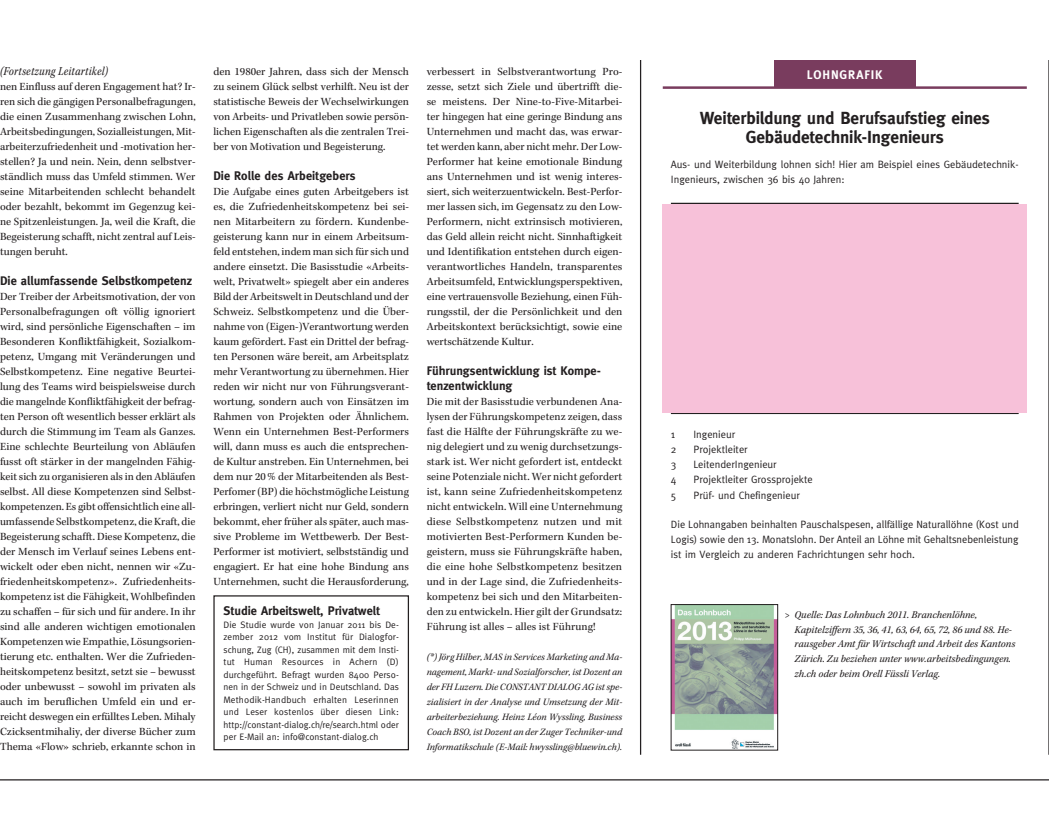
<style>
.page{position:relative;width:1049px;height:815px;background:#fff}
.page>*{position:absolute;margin:0;border:0;box-sizing:border-box;transform-origin:0 0}
.t1{font:700 17.5px/18.8px "Meta";letter-spacing:-.01em;color:#231f20;text-align:center}
.t2{font:700 12.5px/15px "Meta";color:#231f20}
.t3{font:italic 12.5px "Kepler Std";letter-spacing:.02em;color:#231f20;scale:.86 1}
.t4{font:700 12.5px "Meta";letter-spacing:.07em;color:#fff}
.t5{font:11.25px/15px "Kepler Std";color:#231f20;text-align:justify}
.t6{font:10.62px/15px "Meta";color:#231f20}
.t7{font:italic 10.62px/14.6px "Kepler Std";color:#231f20}
.t8{font:italic 10px/15px "Kepler Std";color:#231f20;text-align:justify}
.t9{font:9.38px/12.5px "Meta";letter-spacing:.005em;color:#231f20;text-align:justify}
</style>
<div class="page">
<hr style="left:640px;top:60px;width:1px;height:695px;background:#231f20">
<hr style="left:1048px;top:60px;width:1px;height:695px;background:#231f20">
<div style="left:774px;top:60px;width:142px;height:28px;background:#793c5e"></div>
<hr style="left:663px;top:86px;width:364px;height:3px;background:#793c5e">
<hr style="left:0;top:779px;width:1049px;height:1px;background:#231f20">
<hr style="left:671px;top:203px;width:347px;height:1px;background:#231f20">
<hr style="left:671px;top:413px;width:347px;height:1px;background:#231f20">
<div style="left:663px;top:204px;width:364px;height:209px;background:#f7c1d9"></div>
<img style="left:673px;top:606px;width:103px;height:142px">
<div style="left:671px;top:604px;width:107px;height:146px;border:1px solid #231f20"></div>
<div style="left:213px;top:595px;width:196px;height:155px;border:1px solid #231f20"></div>
<p class="t3" style="left:0;top:64px;width:127px">(Fortsetzung Leitartikel)</p>
<p class="t5" style="left:0;top:79px;width:197px">nen Einfluss auf deren Engagement hat? Ir&shy;ren sich die gängigen Personalbefragungen, die einen Zusammenhang zwischen Lohn, Arbeitsbedingungen, Sozialleistungen, Mit&shy;arbeiterzufriedenheit und -motivation her&shy;stellen? Ja und nein. Nein, denn selbstver&shy;ständlich muss das Umfeld stimmen. Wer seine Mitarbeitenden schlecht behandelt oder bezahlt, bekommt im Gegenzug kei&shy;ne Spitzenleistungen. Ja, weil die Kraft, die Begeisterung schafft, nicht zentral auf Leis&shy;tungen beruht.</p>
<p class="t2" style="left:0;top:273px;width:194px">Die allumfassende Selbstkompetenz</p>
<p class="t5" style="left:0;top:289px;width:197px">Der Treiber der Arbeitsmotivation, der von Personalbefragungen oft völlig ignoriert wird, sind persönliche Eigenschaften – im Besonderen Konfliktfähigkeit, Sozialkom&shy;petenz, Umgang mit Veränderungen und Selbstkompetenz. Eine negative Beurtei&shy;lung des Teams wird beispielsweise durch die mangelnde Konfliktfähigkeit der befrag&shy;ten Person oft wesentlich besser erklärt als durch die Stimmung im Team als Ganzes.<br>Eine schlechte Beurteilung von Abläufen fusst oft stärker in der mangelnden Fähig&shy;keit sich zu organisieren als in den Abläufen selbst. All diese Kompetenzen sind Selbst&shy;kompetenzen. Es gibt offensichtlich eine all&shy;umfassende Selbstkompetenz, die Kraft, die Begeisterung schafft. Diese Kompetenz, die der Mensch im Verlauf seines Lebens ent&shy;wickelt oder eben nicht, nennen wir «Zu&shy;friedenheitskompetenz». Zufriedenheits&shy;kompetenz ist die Fähigkeit, Wohlbefinden zu schaffen – für sich und für andere. In ihr sind alle anderen wichtigen emotionalen Kompetenzen wie Empathie, Lösungsorien&shy;tierung etc. enthalten. Wer die Zufrieden&shy;heitskompetenz besitzt, setzt sie – bewusst oder unbewusst – sowohl im privaten als auch im beruflichen Umfeld ein und er&shy;reicht deswegen ein erfülltes Leben. Mihaly Czicksentmihaliy, der diverse Bücher zum Thema «Flow» schrieb, erkannte schon in</p>
<p class="t5" style="left:213px;top:64px;width:197px">den 1980er Jahren, dass sich der Mensch zu seinem Glück selbst verhilft. Neu ist der statistische Beweis der Wechselwirkungen von Arbeits- und Privatleben sowie persön&shy;lichen Eigenschaften als die zentralen Trei&shy;ber von Motivation und Begeisterung.</p>
<p class="t2" style="left:213px;top:168px;width:144px">Die Rolle des Arbeitgebers</p>
<p class="t5" style="left:213px;top:184px;width:197px">Die Aufgabe eines guten Arbeitgebers ist es, die Zufriedenheitskompetenz bei sei&shy;nen Mitarbeitern zu fördern. Kundenbe&shy;geisterung kann nur in einem Arbeitsum&shy;feld entstehen, indem man sich für sich und andere einsetzt. Die Basisstudie «Arbeits&shy;welt, Privatwelt» spiegelt aber ein anderes Bild der Arbeitswelt in Deutschland und der Schweiz. Selbstkompetenz und die Über&shy;nahme von (Eigen-)Verantwortung werden kaum gefördert. Fast ein Drittel der befrag&shy;ten Personen wäre bereit, am Arbeitsplatz mehr Verantwortung zu übernehmen. Hier reden wir nicht nur von Führungsverant&shy;wortung, sondern auch von Einsätzen im Rahmen von Projekten oder Ähnlichem.<br>Wenn ein Unternehmen Best-Performers will, dann muss es auch die entsprechen&shy;de Kultur anstreben. Ein Unternehmen, bei dem nur 20% der Mitarbeitenden als Best-Perfomer (BP) die höchstmögliche Leistung erbringen, verliert nicht nur Geld, sondern bekommt, eher früher als später, auch mas&shy;sive Probleme im Wettbewerb. Der Best-Performer ist motiviert, selbstständig und engagiert. Er hat eine hohe Bindung ans Unternehmen, sucht die Herausforderung,</p>
<p class="t2" style="left:223px;top:603px;width:158px">Studie Arbeitswelt, Privatwelt</p>
<p class="t9" style="left:223px;top:618px;width:177px">Die Studie wurde von Januar 2011 bis De&shy;zember 2012 vom I nstitut für Dialogfor&shy;schung, Zug (CH), zusammen mit dem I nsti&shy;tut Human Resources in Achern (D) durchgeführt. Befragt wurden 8400 Perso&shy;nen in der Schweiz und in Deutschland. Das Methodik-Handbuch erhalten Leserinnen und Leser kostenlos über diesen Link: http://constant-dialog.ch/re/search.html oder per E-Mail an: info@constant-dialog.ch</p>
<p class="t5" style="left:427px;top:64px;width:197px">verbessert in Selbstverantwortung Pro&shy;zesse, setzt sich Ziele und übertrifft die&shy;se meistens. Der Nine-to-Five-Mitarbei&shy;ter hingegen hat eine geringe Bindung ans Unternehmen und macht das, was erwar&shy;tet werden kann, aber nicht mehr. Der Low-Performer hat keine emotionale Bindung ans Unternehmen und ist wenig interes&shy;siert, sich weiterzuentwickeln. Best-Perfor&shy;mer lassen sich, im Gegensatz zu den Low-Performern, nicht extrinsisch motivieren, das Geld allein reicht nicht. Sinnhaftigkeit und Identifikation entstehen durch eigen&shy;verantwortliches Handeln, transparentes Arbeitsumfeld, Entwicklungsperspektiven, eine vertrauensvolle Beziehung, einen Füh&shy;rungsstil, der die Persönlichkeit und den Arbeitskontext berücksichtigt, sowie eine wertschätzende Kultur.</p>
<p class="t2" style="left:427px;top:363px;width:176px">Führungsentwicklung ist Kompe&shy;tenzentwicklung</p>
<p class="t5" style="left:427px;top:394px;width:197px">Die mit der Basisstudie verbundenen Ana&shy;lysen der Führungskompetenz zeigen, dass fast die Hälfte der Führungskräfte zu we&shy;nig delegiert und zu wenig durchsetzungs&shy;stark ist. Wer nicht gefordert ist, entdeckt seine Potenziale nicht. Wer nicht gefordert ist, kann seine Zufriedenheitskompetenz nicht entwickeln. Will eine Unternehmung diese Selbstkompetenz nutzen und mit motivierten Best-Performern Kunden be&shy;geistern, muss sie Führungskräfte haben, die eine hohe Selbstkompetenz besitzen und in der Lage sind, die Zufriedenheits&shy;kompetenz bei sich und den Mitarbeiten&shy;den zu entwickeln. Hier gilt der Grundsatz:<br>Führung ist alles – alles ist Führung!</p>
<p class="t8" style="left:427px;top:650px;width:197px">(*) Jörg Hilber, MAS in Services Marketing and Ma&shy;nagement, Markt- und Sozialforscher, ist Dozent an der FH Luzern. Die CONSTANT DIALOG AG ist spe&shy;zialisiert in der Analyse und Umsetzung der Mit&shy;arbeiterbeziehung. Heinz Léon Wyssling, Business Coach BSO, ist Dozent an der Zuger Techniker-und Informatikschule (E-Mail: hwyssling@bluewin.ch).</p>
<p class="t4" style="left:807px;top:67px;width:77px">Lohngrafik</p>
<h1 class="t1" style="left:700px;top:109px;width:292px">Weiterbildung und Berufsaufstieg eines<br>Gebäudetechnik-Ingenieurs</h1>
<p class="t6" style="left:671px;top:157px;width:349px">Aus- und Weiterbildung lohnen sich! Hier am Beispiel eines Gebäudetechnik-<br>I ngenieurs, zwischen 36 bis 40 Jahren:</p>
<p class="t6" style="left:671px;top:427px;width:66px">1 I ngenieur<br>2</p>
<p class="t6" style="left:671px;top:442px;width:107px;text-indent:22px">Projektleiter<br>3 LeitenderI ngenieur<br>4</p>
<p class="t6" style="left:693px;top:472px;width:121px">Projektleiter Grossprojekte</p>
<p class="t6" style="left:671px;top:487px;width:7px">5</p>
<p class="t6" style="left:693px;top:487px;width:108px">Prüf- und Chefingenieur</p>
<p class="t6" style="left:671px;top:517px;width:349px;text-align:justify">Die Lohnangaben beinhalten Pauschalspesen, allfällige Naturallöhne (Kost und Logis) sowie den 13. Monatslohn. Der Anteil an Löhne mit Gehaltsnebenleistung ist im Vergleich zu anderen Fachrichtungen sehr hoch.</p>
<p class="t7" style="left:794px;top:608px;width:222px;text-indent:-10px">&gt; Quelle: Das Lohnbuch 2011. Branchenlöhne, Kapitelziffern 35, 36, 41, 63, 64, 65, 72, 86 und 88. He&shy;rausgeber Amt für Wirtschaft und Arbeit des Kantons Zürich. Zu beziehen unter www.arbeitsbedingungen. zh.ch oder beim Orell Füssli Verlag.</p>
</div>
